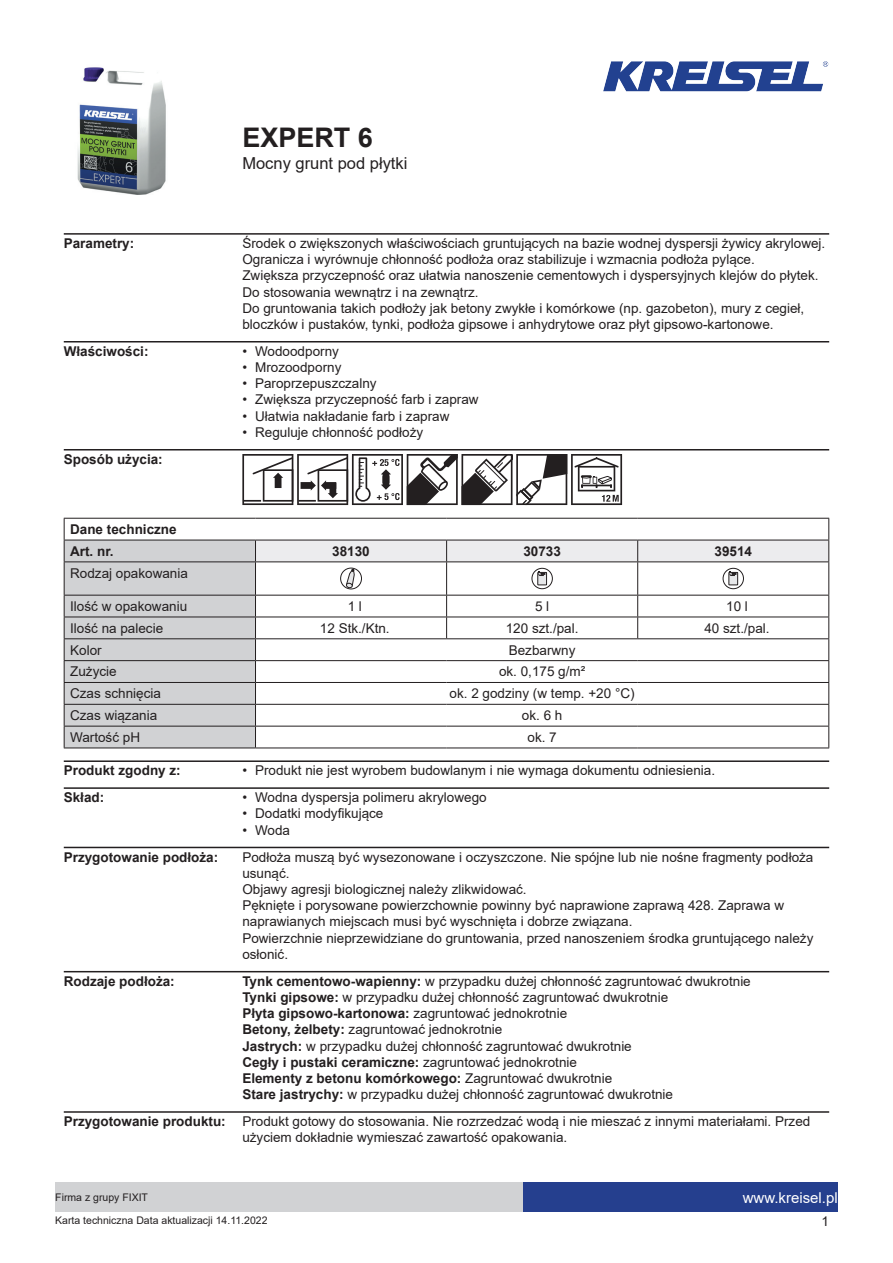
<style>
.page{position:relative;width:893px;height:1263px;background:#fff}
.page>*{position:absolute;margin:0;border:0;box-sizing:border-box;transform-origin:0 0}
.t1{font:700 27px "Arial";color:#231f20}
.t2{font:16.5px "Arial";color:#231f20}
.t3{font:15px "Arial";color:#fff}
.t4{font:13.5px/16.2px "Arial";color:#231f20}
.t5{font:700 13.5px/21.9px "Arial";color:#231f20}
.t6{font:10.5px "Arial";color:#231f20}
.s1{font-weight:700}
</style>
<div class="page">
<img style="left:77px;top:67px;width:89px;height:128px">
<img style="left:603px;top:61px;width:226px;height:31px">
<div style="left:523px;top:1182px;width:315px;height:30px;background:#253f8e"></div>
<div style="left:55px;top:1182px;width:468px;height:30px;background:#d1d2d4"></div>
<hr style="left:64px;top:233px;width:765px;height:2px;background:#231f20">
<hr style="left:64px;top:341px;width:765px;height:1px;background:#231f20">
<hr style="left:64px;top:449px;width:765px;height:1px;background:#231f20">
<svg style="left:242px;top:454px;width:380px;height:51px"></svg>
<hr style="left:64px;top:518px;width:191px;height:1px;background:#231f20">
<hr style="left:255px;top:518px;width:192px;height:1px;background:#231f20">
<hr style="left:447px;top:518px;width:191px;height:1px;background:#231f20">
<hr style="left:638px;top:518px;width:191px;height:1px;background:#231f20">
<svg style="left:64px;top:519px;width:765px;height:229px"></svg>
<hr style="left:64px;top:760px;width:765px;height:2px;background:#231f20">
<hr style="left:64px;top:787px;width:765px;height:2px;background:#231f20">
<hr style="left:64px;top:847px;width:765px;height:1px;background:#231f20">
<hr style="left:64px;top:971px;width:765px;height:1px;background:#231f20">
<hr style="left:64px;top:1111px;width:765px;height:2px;background:#231f20">
<h1 class="t1" style="left:242px;top:119px;width:132px">EXPERT 6</h1>
<p class="t2" style="left:242px;top:152px;width:167px">Mocny grunt pod płytki</p>
<p class="t5" style="left:64px;top:232px;width:72px">Parametry:</p>
<p class="t4" style="left:242px;top:235px;width:584px">Środek o zwiększonych właściwościach gruntujących na bazie wodnej dyspersji żywicy akrylowej.<br>Ogranicza i wyrównuje chłonność podłoża oraz stabilizuje i wzmacnia podłoża pylące.<br>Zwiększa przyczepność oraz ułatwia nanoszenie cementowych i dyspersyjnych klejów do płytek.<br>Do stosowania wewnątrz i na zewnątrz.<br>Do gruntowania takich podłoży jak betony zwykłe i komórkowe (np. gazobeton), mury z cegieł, bloczków i pustaków, tynki, podłoża gipsowe i anhydrytowe oraz płyt gipsowo-kartonowe.</p>
<p class="t5" style="left:64px;top:340px;width:86px">Właściwości:</p>
<p class="t4" style="left:242px;top:343px;width:98px">• Wodoodporny</p>
<p class="t4" style="left:242px;top:359px;width:101px">• Mrozoodporny</p>
<p class="t4" style="left:242px;top:375px;width:136px">• Paroprzepuszczalny</p>
<p class="t4" style="left:242px;top:391px;width:238px">• Zwiększa przyczepność farb i zapraw</p>
<p class="t4" style="left:242px;top:408px;width:209px">• Ułatwia nakładanie farb i zapraw</p>
<p class="t4" style="left:242px;top:424px;width:182px">• Reguluje chłonność podłoży</p>
<p class="t5" style="left:64px;top:448px;width:101px">Sposób użycia:</p>
<p class="t5" style="left:70px;top:518px;width:108px">Dane techniczne<br>Art. nr.</p>
<p class="t5" style="left:332px;top:540px;width:39px">38130</p>
<p class="t5" style="left:523px;top:540px;width:39px">30733</p>
<p class="t5" style="left:714px;top:540px;width:39px">39514</p>
<p class="t4" style="left:70px;top:565px;width:119px">Rodzaj opakowania</p>
<p class="t4" style="left:70px;top:598px;width:119px">Ilość w opakowaniu</p>
<p class="t4" style="left:348px;top:598px;width:16px">1 l</p>
<p class="t4" style="left:535px;top:598px;width:16px">5 l</p>
<p class="t4" style="left:726px;top:598px;width:23px">10 l</p>
<p class="t4" style="left:70px;top:620px;width:95px">Ilość na palecie</p>
<p class="t4" style="left:320px;top:620px;width:71px">12 Stk./Ktn.</p>
<p class="t4" style="left:506px;top:620px;width:74px">120 szt./pal.</p>
<p class="t4" style="left:704px;top:620px;width:67px">40 szt./pal.</p>
<p class="t4" style="left:70px;top:642px;width:33px">Kolor</p>
<p class="t4" style="left:509px;top:642px;width:68px">Bezbarwny</p>
<p class="t4" style="left:70px;top:663px;width:48px">Zużycie</p>
<p class="t4" style="left:499px;top:663px;width:88px">ok. 0,175 g/m²</p>
<p class="t4" style="left:70px;top:685px;width:92px">Czas schnięcia</p>
<p class="t4" style="left:450px;top:685px;width:187px">ok. 2 godziny (w temp. +20 °C)</p>
<p class="t4" style="left:70px;top:707px;width:89px">Czas wiązania</p>
<p class="t4" style="left:522px;top:707px;width:42px">ok. 6 h</p>
<p class="t4" style="left:70px;top:729px;width:72px">Wartość pH</p>
<p class="t4" style="left:527px;top:729px;width:31px">ok. 7</p>
<p class="t5" style="left:64px;top:760px;width:119px">Produkt zgodny z:</p>
<p class="t4" style="left:242px;top:762px;width:474px">• Produkt nie jest wyrobem budowlanym i nie wymaga dokumentu odniesienia.</p>
<p class="t5" style="left:64px;top:787px;width:42px">Skład:</p>
<p class="t4" style="left:242px;top:789px;width:246px">• Wodna dyspersja polimeru akrylowego</p>
<p class="t4" style="left:242px;top:805px;width:143px">• Dodatki modyfikujące</p>
<p class="t4" style="left:242px;top:822px;width:49px">• Woda</p>
<p class="t5" style="left:64px;top:846px;width:156px">Przygotowanie podłoża:</p>
<p class="t4" style="left:242px;top:849px;width:572px">Podłoża muszą być wysezonowane i oczyszczone. Nie spójne lub nie nośne fragmenty podłoża usunąć.<br>Objawy agresji biologicznej należy zlikwidować.<br>Pęknięte i porysowane powierzchownie powinny być naprawione zaprawą 428. Zaprawa w naprawianych miejscach musi być wyschnięta i dobrze związana.<br>Powierzchnie nieprzewidziane do gruntowania, przed nanoszeniem środka gruntującego należy osłonić.</p>
<p class="t5" style="left:64px;top:970px;width:113px">Rodzaje podłoża:</p>
<p class="t4" style="left:242px;top:973px;width:510px"><span class="s1">Tynk cementowo-wapienny:</span> w przypadku dużej chłonność zagruntować dwukrotnie <span class="s1">Tynki gipsowe:</span> w przypadku dużej chłonność zagruntować dwukrotnie<br><span class="s1">Płyta gipsowo-kartonowa:</span> zagruntować jednokrotnie<br><span class="s1">Betony, żelbety:</span> zagruntować jednokrotnie<br><span class="s1">Jastrych:</span> w przypadku dużej chłonność zagruntować dwukrotnie<br><span class="s1">Cegły i pustaki ceramiczne:</span> zagruntować jednokrotnie<br><span class="s1">Elementy z betonu komórkowego:</span> Zagruntować dwukrotnie<br><span class="s1">Stare jastrychy:</span> w przypadku dużej chłonność zagruntować dwukrotnie</p>
<p class="t4" style="left:242px;top:1113px;width:569px;text-indent:-179px"><span class="s1">Przygotowanie produktu:</span> Produkt gotowy do stosowania. Nie rozrzedzać wodą i nie mieszać z innymi materiałami. Przed użyciem dokładnie wymieszać zawartość opakowania.</p>
<p class="t6" style="left:55px;top:1190px;width:94px">Firma z grupy FIXIT</p>
<p class="t3" style="left:743px;top:1187px;width:97px">www.kreisel.pl</p>
<p class="t6" style="left:55px;top:1213px;width:214px">Karta techniczna Data aktualizacji 14.11.2022</p>
<p class="t4" style="left:821px;top:1213px;width:9px">1</p>
</div>
